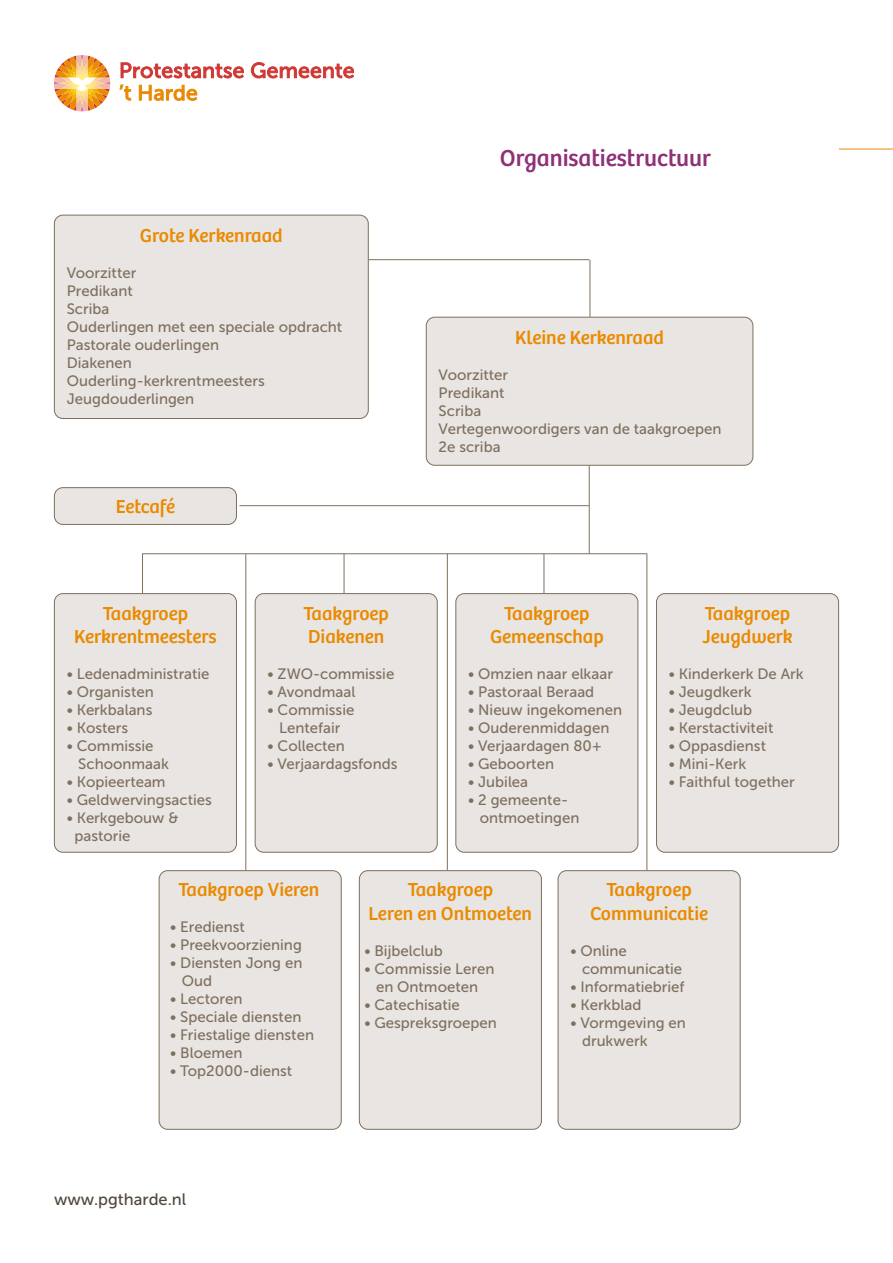
<style>
.page{position:relative;width:893px;height:1263px;background:#fff}
.page>*{position:absolute;margin:0;border:0;box-sizing:border-box;transform-origin:0 0}
.t1{font:24px "Bree";color:#8f3176}
.t2{font:19.5px/23.4px "Bree";color:#ea8a00;text-align:center}
.t3{font:16.5px "Museo Sans 500";color:#50483b}
.t4{font:15px/18px "Museo Sans 500";color:#7e6f5e}
</style>
<div class="page">
<svg style="left:54px;top:55px;width:56px;height:56px"></svg>
<svg style="left:120px;top:85px;width:11px;height:16px"></svg>
<svg style="left:139px;top:85px;width:58px;height:16px"></svg>
<svg style="left:121px;top:62px;width:123px;height:16px"></svg>
<svg style="left:251px;top:62px;width:103px;height:16px"></svg>
<hr style="left:839px;top:149px;width:54px;height:1px;background:#ea8a00">
<div style="left:426px;top:317px;width:327px;height:148px;background:#e8e5e2;border-radius:9px"></div>
<div style="left:426px;top:317px;width:327px;height:149px;border:1px solid #7e6f5e;border-radius:9px"></div>
<div style="left:54px;top:594px;width:182px;height:258px;background:#e8e5e2;border-radius:9px"></div>
<div style="left:54px;top:593px;width:183px;height:260px;border:1px solid #7e6f5e;border-radius:9px"></div>
<div style="left:159px;top:871px;width:182px;height:258px;background:#e8e5e2;border-radius:9px"></div>
<div style="left:159px;top:870px;width:183px;height:260px;border:1px solid #7e6f5e;border-radius:9px"></div>
<div style="left:54px;top:488px;width:182px;height:36px;background:#e8e5e2;border-radius:9px"></div>
<div style="left:54px;top:487px;width:183px;height:38px;border:1px solid #7e6f5e;border-radius:9px"></div>
<div style="left:656px;top:594px;width:183px;height:258px;background:#e8e5e2;border-radius:9px"></div>
<div style="left:656px;top:593px;width:183px;height:260px;border:1px solid #7e6f5e;border-radius:9px"></div>
<div style="left:54px;top:215px;width:314px;height:203px;background:#e8e5e2;border-radius:9px"></div>
<div style="left:54px;top:215px;width:315px;height:204px;border:1px solid #7e6f5e;border-radius:9px"></div>
<div style="left:255px;top:594px;width:182px;height:258px;background:#e8e5e2;border-radius:9px"></div>
<div style="left:255px;top:593px;width:183px;height:260px;border:1px solid #7e6f5e;border-radius:9px"></div>
<div style="left:456px;top:594px;width:182px;height:258px;background:#e8e5e2;border-radius:9px"></div>
<div style="left:455px;top:593px;width:183px;height:260px;border:1px solid #7e6f5e;border-radius:9px"></div>
<div style="left:558px;top:871px;width:182px;height:258px;background:#e8e5e2;border-radius:9px"></div>
<div style="left:558px;top:870px;width:182px;height:260px;border:1px solid #7e6f5e;border-radius:9px"></div>
<div style="left:359px;top:871px;width:182px;height:258px;background:#e8e5e2;border-radius:9px"></div>
<div style="left:359px;top:870px;width:183px;height:260px;border:1px solid #7e6f5e;border-radius:9px"></div>
<hr style="left:369px;top:259px;width:221px;height:1px;background:#7e6f5e">
<hr style="left:590px;top:260px;width:1px;height:57px;background:#7e6f5e">
<hr style="left:589px;top:466px;width:1px;height:88px;background:#7e6f5e">
<hr style="left:142px;top:554px;width:1px;height:39px;background:#7e6f5e">
<hr style="left:344px;top:554px;width:1px;height:39px;background:#7e6f5e">
<hr style="left:544px;top:554px;width:1px;height:39px;background:#7e6f5e">
<hr style="left:245px;top:554px;width:1px;height:316px;background:#7e6f5e">
<hr style="left:447px;top:554px;width:1px;height:316px;background:#7e6f5e">
<hr style="left:646px;top:554px;width:1px;height:316px;background:#7e6f5e">
<hr style="left:142px;top:553px;width:505px;height:1px;background:#7e6f5e">
<hr style="left:239px;top:505px;width:350px;height:1px;background:#7e6f5e">
<h2 class="t2" style="left:140px;top:224px;width:144px">Grote Kerkenraad</h2>
<p class="t4" style="left:67px;top:263px;width:277px">Voorzitter<br>Predikant<br>Scriba<br>Ouderlingen met een speciale opdracht<br>Pastorale ouderlingen<br>Diakenen<br>Ouderling-kerkrentmeesters<br>Jeugdouderlingen</p>
<h2 class="t2" style="left:116px;top:495px;width:61px">Eetcafé</h2>
<h1 class="t1" style="left:500px;top:144px;width:212px">Organisatiestructuur</h1>
<h2 class="t2" style="left:515px;top:326px;width:150px">Kleine Kerkenraad</h2>
<p class="t4" style="left:439px;top:365px;width:284px">Voorzitter<br>Predikant<br>Scriba<br>Vertegenwoordigers van de taakgroepen<br>2e scriba</p>
<h2 class="t2" style="left:702px;top:602px;width:91px;text-align:left">Taakgroep<br>Jeugdwerk</h2>
<p class="t4" style="left:669px;top:665px;width:136px">• Kinderkerk De Ark</p>
<p class="t4" style="left:669px;top:683px;width:84px">• Jeugdkerk</p>
<p class="t4" style="left:669px;top:701px;width:85px">• Jeugdclub</p>
<p class="t4" style="left:669px;top:719px;width:106px">• Kerstactiviteit</p>
<p class="t4" style="left:669px;top:737px;width:99px">• Oppasdienst</p>
<p class="t4" style="left:669px;top:755px;width:79px">• Mini-Kerk</p>
<p class="t4" style="left:669px;top:773px;width:127px">• Faithful together</p>
<h2 class="t2" style="left:74px;top:602px;width:144px">Taakgroep<br>Kerkrentmeesters</h2>
<p class="t4" style="left:67px;top:665px;width:144px">• Ledenadministratie</p>
<p class="t4" style="left:67px;top:683px;width:89px">• Organisten</p>
<p class="t4" style="left:67px;top:701px;width:87px">• Kerkbalans</p>
<p class="t4" style="left:67px;top:719px;width:63px">• Kosters</p>
<p class="t4" style="left:78px;top:737px;width:92px;text-indent:-12px">• Commissie<br>Schoonmaak</p>
<p class="t4" style="left:67px;top:773px;width:100px">• Kopieerteam</p>
<p class="t4" style="left:67px;top:791px;width:147px">• Geldwervingsacties</p>
<p class="t4" style="left:74px;top:809px;width:106px;text-indent:-8px">• Kerkgebouw &amp; pastorie</p>
<h2 class="t2" style="left:178px;top:878px;width:143px">Taakgroep Vieren</h2>
<p class="t4" style="left:170px;top:918px;width:76px">• Eredienst</p>
<p class="t4" style="left:170px;top:936px;width:133px">• Preekvoorziening</p>
<p class="t4" style="left:182px;top:954px;width:122px;text-indent:-12px">• Diensten Jong en<br>Oud</p>
<p class="t4" style="left:170px;top:990px;width:74px">• Lectoren</p>
<p class="t4" style="left:170px;top:1008px;width:133px">• Speciale diensten</p>
<p class="t4" style="left:170px;top:1026px;width:145px">• Friestalige diensten</p>
<p class="t4" style="left:170px;top:1044px;width:74px">• Bloemen</p>
<p class="t4" style="left:170px;top:1062px;width:123px">• Top2000-dienst</p>
<h2 class="t2" style="left:303px;top:602px;width:87px;text-align:left">Taakgroep<br>Diakenen</h2>
<p class="t4" style="left:268px;top:665px;width:128px">• ZWO-commissie</p>
<p class="t4" style="left:268px;top:683px;width:89px">• Avondmaal</p>
<p class="t4" style="left:268px;top:701px;width:88px;text-align:center">• Commissie<br>Lentefair</p>
<p class="t4" style="left:268px;top:737px;width:79px">• Collecten</p>
<p class="t4" style="left:268px;top:755px;width:131px">• Verjaardagsfonds</p>
<h2 class="t2" style="left:490px;top:602px;width:115px">Taakgroep<br>Gemeenschap</h2>
<p class="t4" style="left:468px;top:665px;width:146px">• Omzien naar elkaar</p>
<p class="t4" style="left:468px;top:683px;width:128px">• Pastoraal Beraad</p>
<p class="t4" style="left:468px;top:701px;width:156px">• Nieuw ingekomenen</p>
<p class="t4" style="left:468px;top:719px;width:143px">• Ouderenmiddagen</p>
<p class="t4" style="left:468px;top:737px;width:135px">• Verjaardagen 80+</p>
<p class="t4" style="left:468px;top:755px;width:87px">• Geboorten</p>
<p class="t4" style="left:468px;top:773px;width:61px">• Jubilea</p>
<p class="t4" style="left:480px;top:791px;width:101px;text-indent:-12px">• 2 gemeente&shy;ontmoetingen</p>
<h2 class="t2" style="left:369px;top:878px;width:165px">Taakgroep<br>Leren en Ontmoeten</h2>
<p class="t4" style="left:364px;top:942px;width:80px">• Bijbelclub</p>
<p class="t4" style="left:364px;top:960px;width:131px;text-align:center">• Commissie Leren en Ontmoeten</p>
<p class="t4" style="left:364px;top:996px;width:97px">• Catechisatie</p>
<p class="t4" style="left:364px;top:1014px;width:134px">• Gespreksgroepen</p>
<h2 class="t2" style="left:590px;top:878px;width:120px">Taakgroep<br>Communicatie</h2>
<p class="t4" style="left:582px;top:942px;width:102px;text-indent:-12px">• Online communicatie</p>
<p class="t4" style="left:570px;top:978px;width:116px">• Informatiebrief</p>
<p class="t4" style="left:570px;top:996px;width:72px">• Kerkblad</p>
<p class="t4" style="left:582px;top:1014px;width:105px;text-indent:-12px">• Vormgeving en drukwerk</p>
<p class="t3" style="left:54px;top:1190px;width:134px">www.pgtharde.nl</p>
</div>
